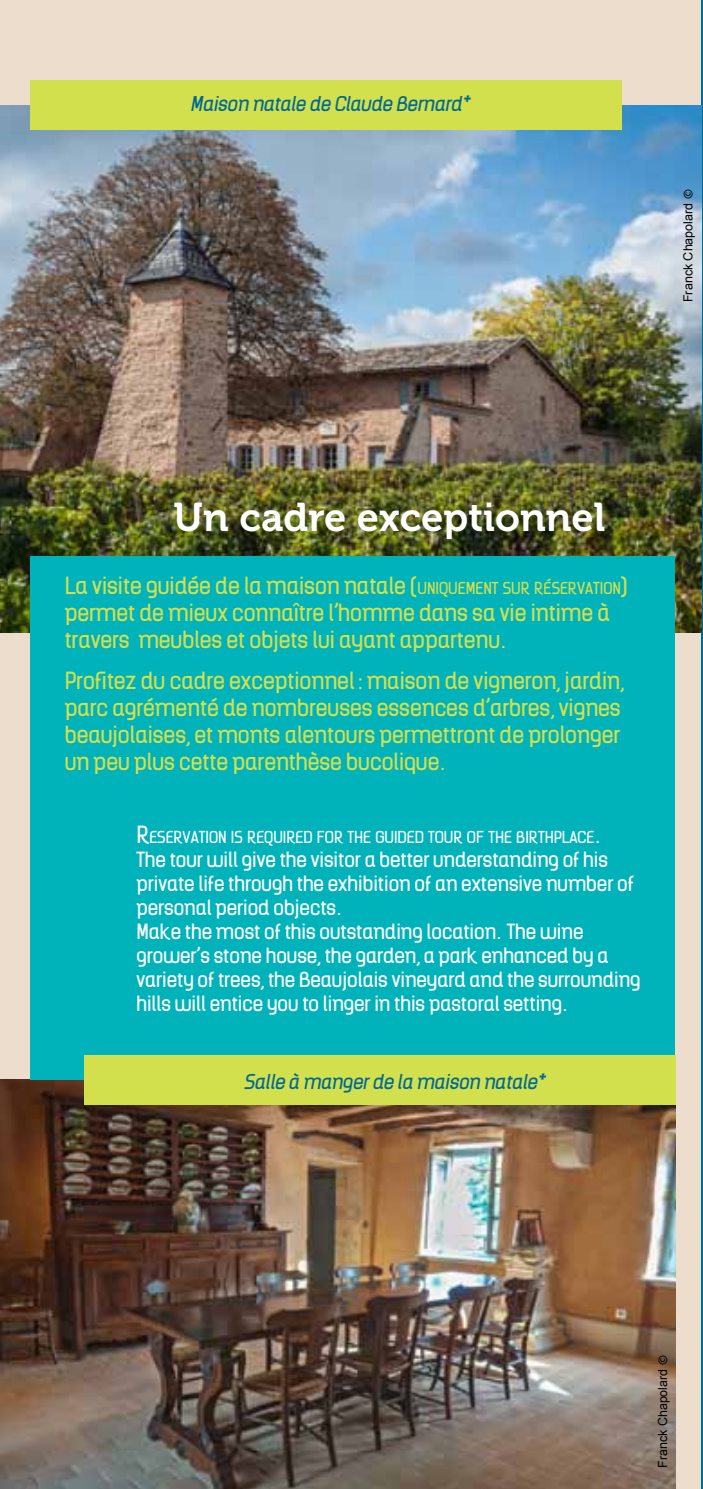
<style>
.page{position:relative;width:703px;height:1489px;background:#fff}
.page>*{position:absolute;margin:0;border:0;box-sizing:border-box;transform-origin:0 0}
.t1{font:40px "Museo 700";color:#fff}
.t2{font:22.5px/27px "Kelson";color:#d2e04e}
.t3{font:20px/24px "Kelson";color:#fff}
.t4{font:italic 19.5px "Kelson";color:#006992}
.t5{font:15.75px "Kelson";color:#fff}
.t6{font:12.5px "Arial";color:#000}
.s1{font-family:"Cocon";font-weight:300;font-stretch:condensed}
.s2{font-style:inherit}
.s3{font-size:15.75px}
.s4{font-size:22.5px}
</style>
<div class="page">
<div style="left:0;top:0;width:702px;height:1488px;background:#edddcd"></div>
<hr style="left:702px;top:0;width:1px;height:1488px;background:#006992">
<img style="left:0;top:1079px;width:675px;height:409px">
<img style="left:0;top:105px;width:702px;height:527px">
<div style="left:30px;top:555px;width:645px;height:524px;background:#00b2ba"></div>
<div style="left:30px;top:81px;width:592px;height:49px;background:#d2e04e"></div>
<div style="left:84px;top:1055px;width:591px;height:49px;background:#d2e04e"></div>
<p class="t4" style="left:190px;top:90px;width:287px">Maison natale de Claude Bernard*</p>
<p class="t6" style="left:680px;top:302px;width:114px;rotate:-90deg">Franck Chapolard <span class="s1">©</span></p>
<h1 class="t1" style="left:174px;top:494px;width:433px">Un cadre exceptionnel</h1>
<p class="t2" style="left:65px;top:571px;width:565px">La visite guidée de la maison natale <span class="s2">(</span><span class="s3">UNIQUEMENT SUR RÉSERVATION</span><span class="s2">) </span>permet de mieux connaître l’homme dans sa vie intime à travers meubles et objets lui ayant appartenu.</p>
<p class="t2" style="left:65px;top:667px;width:561px">Profitez du cadre exceptionnel : maison de vigneron, jardin, parc agrémenté de nombreuses essences d’arbres, vignes beaujolaises, et monts alentours permettront de prolonger un peu plus cette parenthèse bucolique.</p>
<p class="t5" style="left:136px;top:825px;width:467px"><span class="s4">R</span>ESERVATION IS REQUIRED FOR THE GUIDED TOUR OF THE BIRTHPLACE<span class="s4">.</span></p>
<p class="t3" style="left:136px;top:847px;width:506px">The tour will give the visitor a better understanding of his private life through the exhibition of an extensive number of personal period objects.<br>Make the most of this outstanding location. The wine grower’s stone house, the garden, a park enhanced by a variety of trees, the Beaujolais vineyard and the surrounding hills will entice you to linger in this pastoral setting.</p>
<p class="t4" style="left:244px;top:1067px;width:308px">Salle à mangerde la maison natale*</p>
<p class="t6" style="left:654px;top:1467px;width:114px;rotate:-90deg">Franck Chapolard <span class="s1">©</span></p>
</div>
